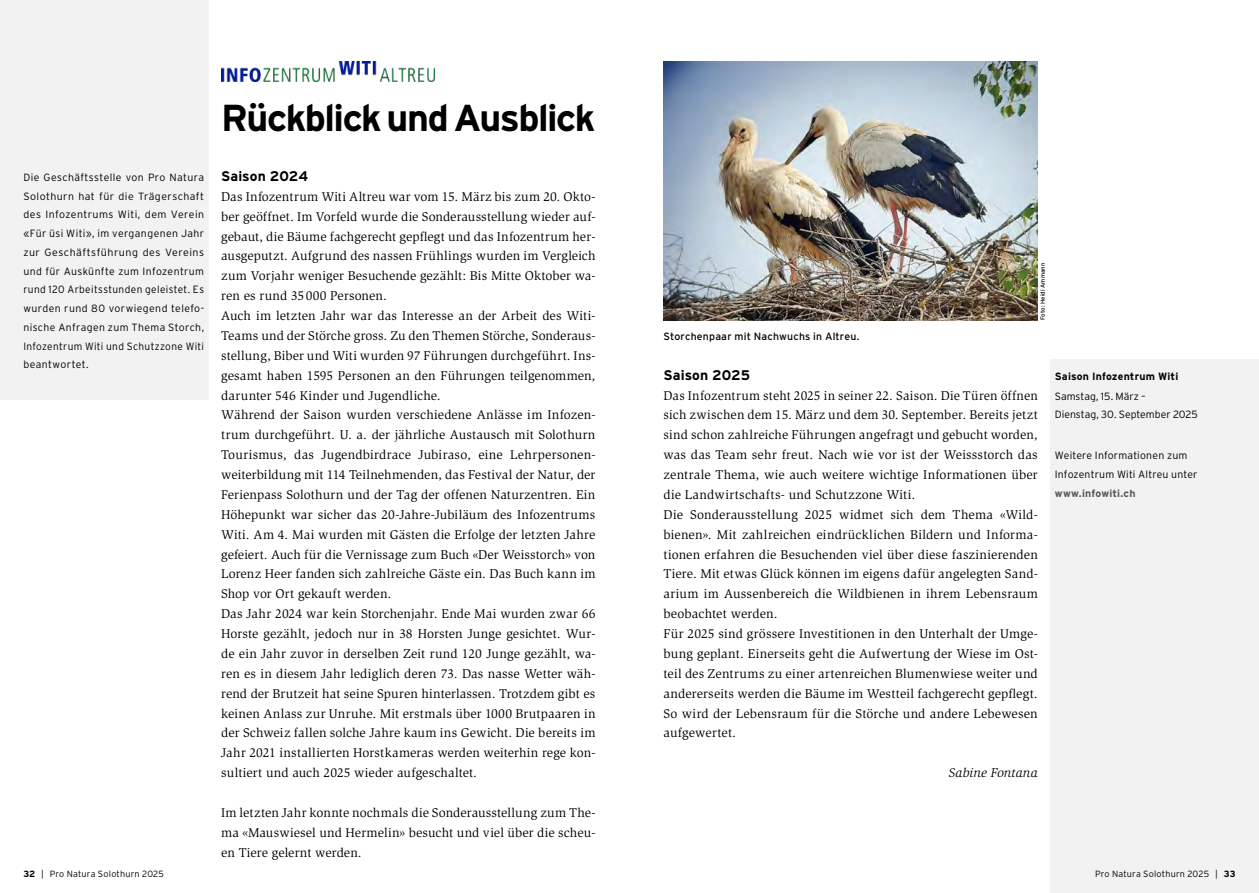
<style>
.page{position:relative;width:1259px;height:893px;background:#fff}
.page>*{position:absolute;margin:0;border:0;box-sizing:border-box;transform-origin:0 0}
.t1{font:700 37.5px "Interstate";letter-spacing:-.04em;color:#000}
.t2{font:700 13.95px "Interstate";color:#000}
.t3{font:13.05px/19.8px "Slimbach Std";letter-spacing:.01em;color:#000}
.t4{font:italic 13.05px "Slimbach Std";color:#000}
.t5{font:300 10.5px/18.8px "Interstate";letter-spacing:.015em;color:#000}
.t6{font:10.5px "Interstate";letter-spacing:.02em;color:#000}
.t7{font:700 10.5px "Interstate";letter-spacing:.015em;color:#000}
.t8{font:700 10.5px "Interstate";letter-spacing:.015em;color:#565656}
.t9{font:300 9px "Interstate";letter-spacing:.025em;color:#000}
.t10{font:6px "Interstate";letter-spacing:.02em;color:#000}
.s1{font-weight:700}
</style>
<div class="page">
<div style="left:0;top:0;width:208px;height:400px;background:#f2f2f2"></div>
<div style="left:1050px;top:360px;width:209px;height:533px;background:#f2f2f2"></div>
<img style="left:663px;top:62px;width:374px;height:258px">
<img style="left:221px;top:62px;width:213px;height:20px">
<p class="t5" style="left:23px;top:168px;width:182px;text-align:justify">Die Geschäftsstelle von Pro Natura Solothurn hat für die Trägerschaft des Infozentrums Witi, dem Verein «Für üsi Witi», im vergangenen Jahr zur Geschäftsführung des Vereins und für Auskünfte zum Infozentrum rund 120 Arbeitsstunden geleistet. Es wurden rund 80 vorwiegend telefo&shy;nische Anfragen zum Thema Storch, Infozentrum Witi und Schutzzone Witi beantwortet.</p>
<h1 class="t1" style="left:221px;top:97px;width:376px">Rückblick und Ausblick</h1>
<p class="t2" style="left:221px;top:168px;width:88px">Saison 2024</p>
<p class="t3" style="left:221px;top:187px;width:376px">Das Infozentrum Witi Altreu war vom 15. März bis zum 20. Okto&shy;ber geöffnet. Im Vorfeld wurde die Sonderausstellung wieder auf&shy;gebaut, die Bäume fachgerecht gepflegt und das Infozentrum her&shy;ausgeputzt. Aufgrund des nassen Frühlings wurden im Vergleich zum Vorjahr weniger Besuchende gezählt: Bis Mitte Oktober wa&shy;ren es rund 35000 Personen.<br>Auch im letzten Jahr war das Interesse an der Arbeit des Witi-Teams und der Störche gross. Zu den Themen Störche, Sonderaus&shy;stellung, Biber und Witi wurden 97 Führungen durchgeführt. Ins&shy;gesamt haben 1595 Personen an den Führungen teilgenommen, darunter 546 Kinder und Jugendliche.<br>Während der Saison wurden verschiedene Anlässe im Infozen&shy;trum durchgeführt. U. a. der jährliche Austausch mit Solothurn Tourismus, das Jugendbirdrace Jubiraso, eine Lehrpersonen&shy;weiterbildung mit 114 Teilnehmenden, das Festival der Natur, der Ferienpass Solothurn und der Tag der offenen Naturzentren. Ein Höhepunkt war sicher das 20-Jahre-Jubiläum des Infozentrums Witi. Am 4. Mai wurden mit Gästen die Erfolge der letzten Jahre gefeiert. Auch für die Vernissage zum Buch «Der Weisstorch» von Lorenz Heer fanden sich zahlreiche Gäste ein. Das Buch kann im Shop vor Ort gekauft werden.<br>Das Jahr 2024 war kein Storchenjahr. Ende Mai wurden zwar 66<br>Horste gezählt, jedoch nur in 38 Horsten Junge gesichtet. Wur&shy;de ein Jahr zuvor in derselben Zeit rund 120 Junge gezählt, wa&shy;ren es in diesem Jahr lediglich deren 73. Das nasse Wetter wäh&shy;rend der Brutzeit hat seine Spuren hinterlassen. Trotzdem gibt es keinen Anlass zur Unruhe. Mit erstmals über 1000 Brutpaaren in der Schweiz fallen solche Jahre kaum ins Gewicht. Die bereits im Jahr 2021 installierten Horstkameras werden weiterhin rege kon&shy;sultiert und auch 2025 wieder aufgeschaltet.</p>
<p class="t3" style="left:221px;top:803px;width:376px;text-align:justify">Im letzten Jahr konnte nochmals die Sonderausstellung zum The&shy;ma «Mauswiesel und Hermelin» besucht und viel über die scheu&shy;en Tiere gelernt werden.</p>
<p class="t6" style="left:663px;top:330px;width:197px">Storchenpaar mit Nachwuchs in Altreu.</p>
<p class="t10" style="left:1039px;top:320px;width:59px;rotate:-90deg">Foto: Heidi Ammann</p>
<p class="t2" style="left:663px;top:367px;width:88px">Saison 2025</p>
<p class="t3" style="left:663px;top:385px;width:376px">Das Infozentrum steht 2025 in seiner 22. Saison. Die Türen öffnen sich zwischen dem 15. März und dem 30. September. Bereits jetzt sind schon zahlreiche Führungen angefragt und gebucht worden, was das Team sehr freut. Nach wie vor ist der Weissstorch das zentrale Thema, wie auch weitere wichtige Informationen über die Landwirtschafts- und Schutzzone Witi.<br>Die Sonderausstellung 2025 widmet sich dem Thema «Wild&shy;bienen». Mit zahlreichen eindrücklichen Bildern und Informa&shy;tionen erfahren die Besuchenden viel über diese faszinierenden Tiere. Mit etwas Glück können im eigens dafür angelegten Sand&shy;arium im Aussenbereich die Wildbienen in ihrem Lebensraum beobachtet werden.<br>Für 2025 sind grössere Investitionen in den Unterhalt der Umge&shy;bung geplant. Einerseits geht die Aufwertung der Wiese im Ost&shy;teil des Zentrums zu einer artenreichen Blumenwiese weiter und andererseits werden die Bäume im Westteil fachgerecht gepflegt.<br>So wird der Lebensraum für die Störche und andere Lebewesen aufgewertet.</p>
<p class="t4" style="left:949px;top:765px;width:90px">Sabine Fontana</p>
<p class="t7" style="left:1054px;top:370px;width:125px">Saison Infozentrum Witi</p>
<p class="t5" style="left:1054px;top:386px;width:145px">Samstag, 15. März –<br>Dienstag, 30. September 2025</p>
<p class="t5" style="left:1054px;top:446px;width:144px">Weitere Informationen zum<br>Infozentrum Witi Altreu unter</p>
<p class="t8" style="left:1054px;top:487px;width:82px">www.infowiti.ch</p>
<p class="t9" style="left:23px;top:869px;width:142px"><span class="s1">32</span> | Pro Natura Solothurn 2025</p>
<p class="t9" style="left:1095px;top:869px;width:142px">Pro Natura Solothurn 2025 | <span class="s1">33</span></p>
</div>
